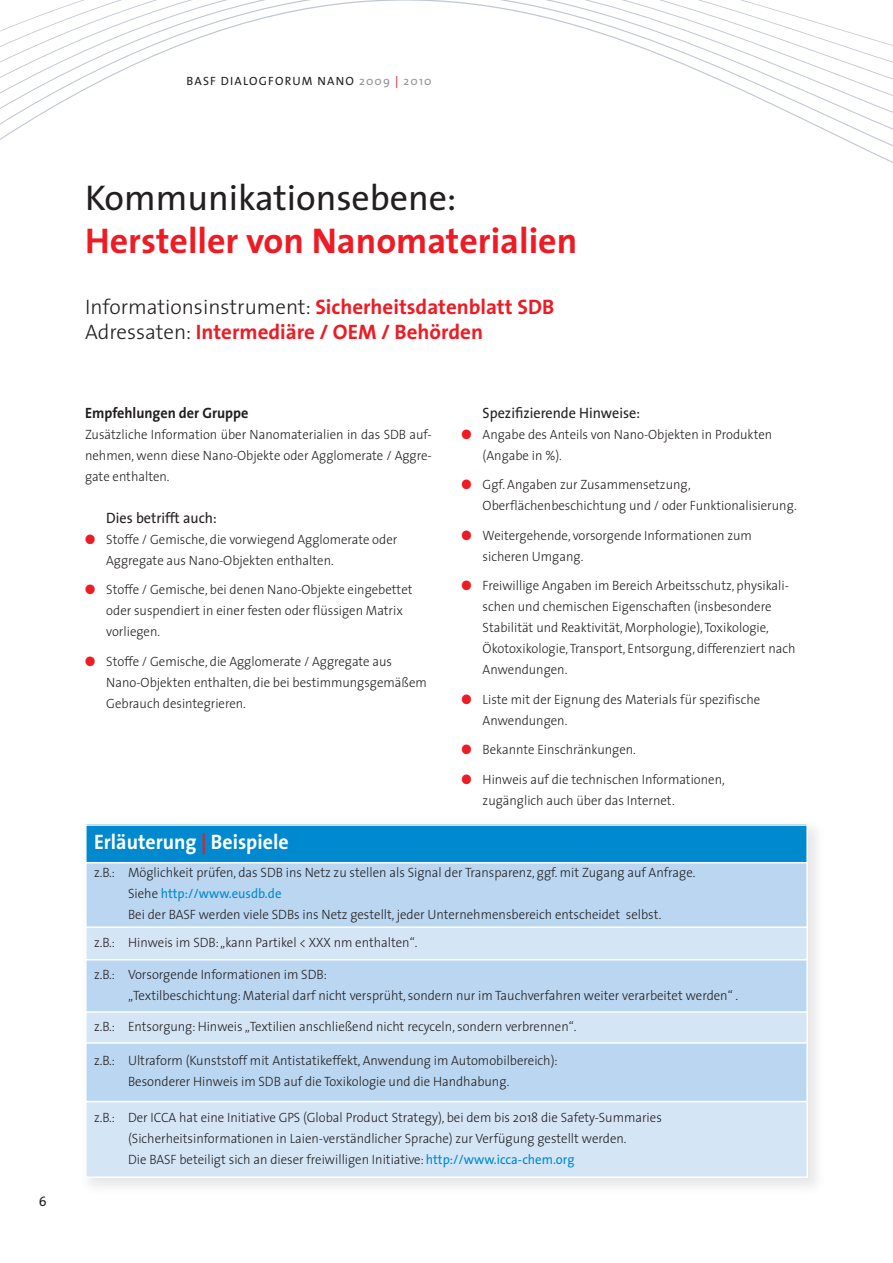
<style>
.page{position:relative;width:893px;height:1263px;background:#fff}
.page>*{position:absolute;margin:0;border:0;box-sizing:border-box;transform-origin:0 0}
.t1{font:700 36px "The Sans";color:#ed1c24}
.t2{font:36px "The Sans";color:#231f20}
.t3{font:700 21px/25.2px "The Sans";color:#ed1c24}
.t4{font:700 21px "The Sans";color:#fff;scale:.95 1}
.t5{font:15px "The Sans";color:#231f20;scale:.95 1}
.t6{font:700 15px "The Sans";color:#231f20;scale:.95 1}
.t7{font:300 13.5px/21px "The Sans";color:#231f20;scale:.95 1}
.t8{font:13.5px "The Sans";color:#231f20}
.t9{font:12px "The Sans";letter-spacing:.1em;color:#231f20}
.s1{color:#939598}
.s2{color:#ed1c24}
.s3{font-weight:300;color:#231f20}
.s4{font-weight:400;color:#0089cf}
</style>
<div class="page">
<svg style="left:0;top:0;width:557px;height:140px"></svg>
<svg style="left:557px;top:0;width:336px;height:163px"></svg>
<div style="left:85px;top:824px;width:723px;height:39px;background:#0089cf"></div>
<div style="left:85px;top:863px;width:723px;height:64px;background:#bad6f0"></div>
<div style="left:85px;top:927px;width:723px;height:33px;background:#d4e5f6"></div>
<div style="left:85px;top:960px;width:723px;height:52px;background:#bad6f0"></div>
<div style="left:85px;top:1012px;width:723px;height:31px;background:#d4e5f6"></div>
<div style="left:85px;top:1043px;width:723px;height:58px;background:#bad6f0"></div>
<div style="left:85px;top:1101px;width:723px;height:77px;background:#d4e5f6"></div>
<hr style="left:85px;top:824px;width:2px;height:354px;background:#fff">
<hr style="left:806px;top:824px;width:2px;height:354px;background:#fff">
<hr style="left:85px;top:824px;width:723px;height:2px;background:#fff">
<hr style="left:85px;top:862px;width:723px;height:1px;background:#fff">
<hr style="left:85px;top:926px;width:723px;height:2px;background:#fff">
<hr style="left:85px;top:959px;width:723px;height:1px;background:#fff">
<hr style="left:85px;top:1011px;width:723px;height:2px;background:#fff">
<hr style="left:85px;top:1042px;width:723px;height:2px;background:#fff">
<hr style="left:85px;top:1101px;width:723px;height:1px;background:#fff">
<hr style="left:85px;top:1176px;width:723px;height:2px;background:#fff">
<div style="left:179px;top:73px;width:256px;height:18px;background:#fff"></div>
<p class="t8" style="left:39px;top:1196px;width:9px">6</p>
<p class="t9" style="left:187px;top:77px;width:246px">BASF DIALOGFORUM NANO <span class="s1">2009</span> <span class="s2">|</span> <span class="s1">2010</span></p>
<h1 class="t2" style="left:85px;top:184px;width:373px">Kommunikationsebene:</h1>
<h1 class="t1" style="left:85px;top:227px;width:494px">Hersteller von Nanomaterialien</h1>
<h2 class="t3" style="left:85px;top:296px;width:471px"><span class="s3">Informationsinstrument:</span> Sicherheitsdatenblatt SDB<br><span class="s3">Adressaten:</span> Intermediäre / OEM / Behörden</h2>
<p class="t6" style="left:85px;top:407px;width:173px">Empfehlungen der Gruppe</p>
<p class="t7" style="left:85px;top:425px;width:366px;text-align:justify">Zusätzliche Information über Nanomaterialien in das SDB auf&shy;nehmen, wenn diese Nano-Objekte oder Agglomerate / Aggre&shy;gate enthalten.</p>
<p class="t5" style="left:106px;top:512px;width:118px">Dies betrifft auch:</p>
<p class="t7" style="left:106px;top:530px;width:308px;text-indent:-21px"><span class="s2">●</span> Stoffe / Gemische, die vorwiegend Agglomerate oder<br>Aggregate aus Nano-Objekten enthalten.</p>
<p class="t7" style="left:106px;top:581px;width:324px;text-indent:-21px"><span class="s2">●</span> Stoffe / Gemische, bei denen Nano-Objekte eingebettet oder suspendiert in einer festen oder flüssigen Matrix vorliegen.</p>
<p class="t7" style="left:106px;top:652px;width:339px;text-indent:-21px"><span class="s2">●</span> Stoffe / Gemische, die Agglomerate / Aggregate aus<br>Nano-Objekten enthalten, die bei bestimmungsgemäßem<br>Gebrauch desintegrieren.</p>
<p class="t5" style="left:483px;top:407px;width:167px">Spezifizierende Hinweise:</p>
<p class="t7" style="left:483px;top:425px;width:306px;text-indent:-21px"><span class="s2">●</span> Angabe des Anteils von Nano-Objekten in Produkten (Angabe in %).</p>
<p class="t7" style="left:483px;top:476px;width:332px;text-indent:-21px"><span class="s2">●</span> Ggf. Angaben zur Zusammensetzung,<br>Oberflächenbeschichtung und / oder Funktionalisierung.</p>
<p class="t7" style="left:483px;top:526px;width:285px;text-indent:-21px"><span class="s2">●</span> Weitergehende, vorsorgende Informationen zum sicheren Umgang.</p>
<p class="t7" style="left:483px;top:577px;width:331px;text-indent:-21px"><span class="s2">●</span> Freiwillige Angaben im Bereich Arbeitsschutz, physikali&shy;schen und chemischen Eigenschaften (insbesondere Stabilität und Reaktivität, Morphologie), Toxikologie, Ökotoxikologie, Transport, Entsorgung, differenziert nach Anwendungen.</p>
<p class="t7" style="left:483px;top:690px;width:294px;text-indent:-21px"><span class="s2">●</span> Liste mit der Eignung des Materials für spezifische<br>Anwendungen.</p>
<p class="t7" style="left:461px;top:741px;width:185px"><span class="s2">●</span> Bekannte Einschränkungen.</p>
<p class="t7" style="left:483px;top:770px;width:256px;text-indent:-21px"><span class="s2">●</span> Hinweis auf die technischen Informationen, zugänglich auch über das Internet.</p>
<h2 class="t4" style="left:94px;top:834px;width:206px">Erläuterung <span class="s2">|</span> Beispiele</h2>
<p class="t7" style="left:128px;top:864px;width:599px;text-indent:-34px">z.B.: Möglichkeit prüfen, das SDB ins Netz zu stellen als Signal der Transparenz, ggf. mit Zugang auf Anfrage.<br>Siehe <span class="s4">http://www.eusdb.de<br></span>Bei der BASF werden viele SDBs ins Netz gestellt, jeder Unternehmensbereich entscheidet selbst.</p>
<p class="t7" style="left:94px;top:933px;width:342px">z.B.: Hinweis im SDB: „kann Partikel &lt; XXX nm enthalten“.</p>
<p class="t7" style="left:128px;top:965px;width:644px;text-indent:-34px">z.B.: Vorsorgende Informationen im SDB:<br>„Textilbeschichtung: Material darf nicht versprüht, sondern nur im Tauchverfahren weiter verarbeitet werden“ .</p>
<p class="t7" style="left:94px;top:1017px;width:509px">z.B.: Entsorgung: Hinweis „Textilien anschließend nicht recyceln, sondern verbrennen“.</p>
<p class="t7" style="left:128px;top:1051px;width:454px;text-indent:-34px">z.B.: Ultraform (Kunststoff mit Antistatikeffekt, Anwendung im Automobilbereich):<br>Besonderer Hinweis im SDB auf die Toxikologie und die Handhabung.</p>
<p class="t7" style="left:128px;top:1108px;width:563px;text-indent:-34px">z.B.: Der ICCA hat eine Initiative GPS (Global Product Strategy), bei dem bis 2018 die Safety-Summaries (Sicherheitsinformationen in Laien-verständlicher Sprache) zur Verfügung gestellt werden.<br>Die BASF beteiligt sich an dieser freiwilligen Initiative: <span class="s4">http://www.icca-chem.org</span></p>
</div>
